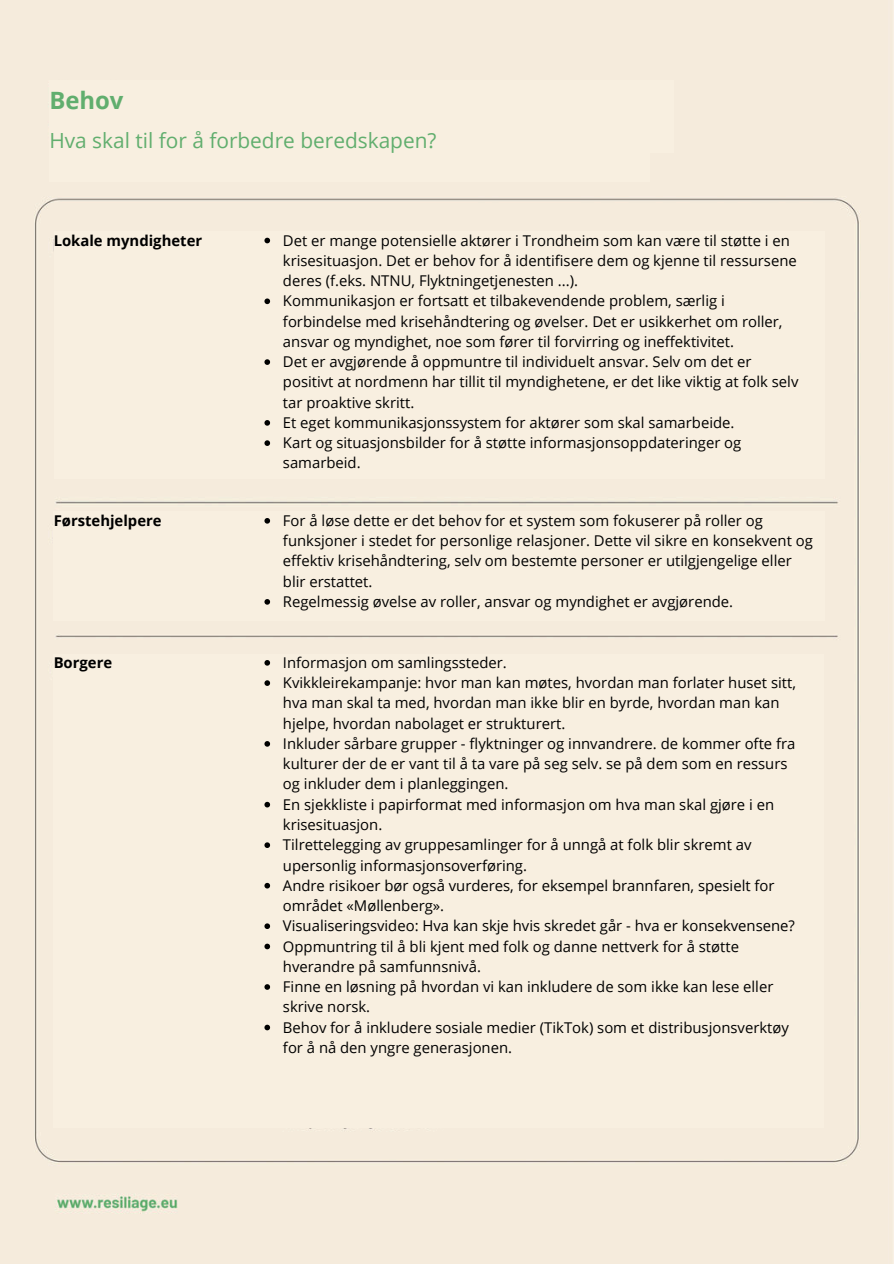
<style>
.page{position:relative;width:894px;height:1264px;background:#fff}
.page>*{position:absolute;margin:0;border:0;box-sizing:border-box;transform-origin:0 0}
.t1{font:700 23.85px "Open Sans";color:#61ae6e}
.t2{font:20.85px "Open Sans";color:#61ae6e}
.t3{font:14.85px/20.2px "Open Sans";color:#000}
.t4{font:700 14.85px "Open Sans";color:#000}
</style>
<div class="page">
<div style="left:0;top:0;width:893px;height:1263px;background:#f5ebdc"></div>
<div style="left:49px;top:80px;width:625px;height:73px;background:#f8efe0"></div>
<div style="left:49px;top:129px;width:601px;height:52px;background:#f8efe0"></div>
<div style="left:54px;top:231px;width:770px;height:247px;background:#f8efe0"></div>
<div style="left:54px;top:511px;width:770px;height:110px;background:#f8efe0"></div>
<div style="left:54px;top:653px;width:769px;height:474px;background:#f8efe0"></div>
<svg style="left:264px;top:238px;width:6px;height:5px"></svg>
<svg style="left:264px;top:298px;width:6px;height:6px"></svg>
<svg style="left:264px;top:359px;width:6px;height:6px"></svg>
<svg style="left:264px;top:420px;width:6px;height:5px"></svg>
<svg style="left:264px;top:440px;width:6px;height:6px"></svg>
<svg style="left:264px;top:518px;width:6px;height:5px"></svg>
<svg style="left:264px;top:599px;width:6px;height:5px"></svg>
<svg style="left:264px;top:660px;width:6px;height:5px"></svg>
<svg style="left:264px;top:680px;width:6px;height:6px"></svg>
<svg style="left:264px;top:741px;width:6px;height:5px"></svg>
<svg style="left:264px;top:801px;width:6px;height:6px"></svg>
<svg style="left:264px;top:842px;width:6px;height:6px"></svg>
<svg style="left:264px;top:882px;width:6px;height:6px"></svg>
<svg style="left:264px;top:923px;width:6px;height:6px"></svg>
<svg style="left:264px;top:943px;width:6px;height:6px"></svg>
<svg style="left:264px;top:984px;width:6px;height:5px"></svg>
<svg style="left:264px;top:1024px;width:6px;height:6px"></svg>
<h1 class="t1" style="left:49px;top:83px;width:76px">Behov</h1>
<h2 class="t2" style="left:49px;top:127px;width:388px">Hva skal til for å forbedre beredskapen?</h2>
<p class="t4" style="left:54px;top:230px;width:150px">Lokale myndigheter</p>
<p class="t3" style="left:283px;top:230px;width:517px">Det er mange potensielle aktører i Trondheim som kan være til støtte i en krisesituasjon. Det er behov for å identifisere dem og kjenne til ressursene deres (f.eks. NTNU, Flyktningetjenesten ...).<br>Kommunikasjon er fortsatt et tilbakevendende problem, særlig i forbindelse med krisehåndtering og øvelser. Det er usikkerhet om roller, ansvar og myndighet, noe som fører til forvirring og ineffektivitet.<br>Det er avgjørende å oppmuntre til individuelt ansvar. Selv om det er positivt at nordmenn har tillit til myndighetene, er det like viktig at folk selv tar proaktive skritt.<br>Et eget kommunikasjonssystem for aktører som skal samarbeide.<br>Kart og situasjonsbilder for å støtte informasjonsoppdateringer og samarbeid.</p>
<p class="t4" style="left:54px;top:510px;width:109px">Førstehjelpere</p>
<p class="t3" style="left:283px;top:510px;width:531px">For å løse dette er det behov for et system som fokuserer på roller og funksjoner i stedet for personlige relasjoner. Dette vil sikre en konsekvent og effektiv krisehåndtering, selv om bestemte personer er utilgjengelige eller blir erstattet.<br>Regelmessig øvelse av roller, ansvar og myndighet er avgjørende.</p>
<p class="t4" style="left:54px;top:652px;width:60px">Borgere</p>
<p class="t3" style="left:283px;top:652px;width:514px">Informasjon om samlingssteder.<br>Kvikkleirekampanje: hvor man kan møtes, hvordan man forlater huset sitt, hva man skal ta med, hvordan man ikke blir en byrde, hvordan man kan hjelpe, hvordan nabolaget er strukturert.<br>Inkluder sårbare grupper - flyktninger og innvandrere. de kommer ofte fra kulturer der de er vant til å ta vare på seg selv. se på dem som en ressurs og inkluder dem i planleggingen.<br>En sjekkliste i papirformat med informasjon om hva man skal gjøre i en krisesituasjon.<br>Tilrettelegging av gruppesamlinger for å unngå at folk blir skremt av upersonlig informasjonsoverføring.<br>Andre risikoer bør også vurderes, for eksempel brannfaren, spesielt for området «Møllenberg».<br>Visualiseringsvideo: Hva kan skje hvis skredet går - hva er konsekvensene?<br>Oppmuntring til å bli kjent med folk og danne nettverk for å støtte hverandre på samfunnsnivå.<br>Finne en løsning på hvordan vi kan inkludere de som ikke kan lese eller skrive norsk.<br>Behov for å inkludere sosiale medier (TikTok) som et distribusjonsverktøy for å nå den yngre generasjonen.</p>
</div>
